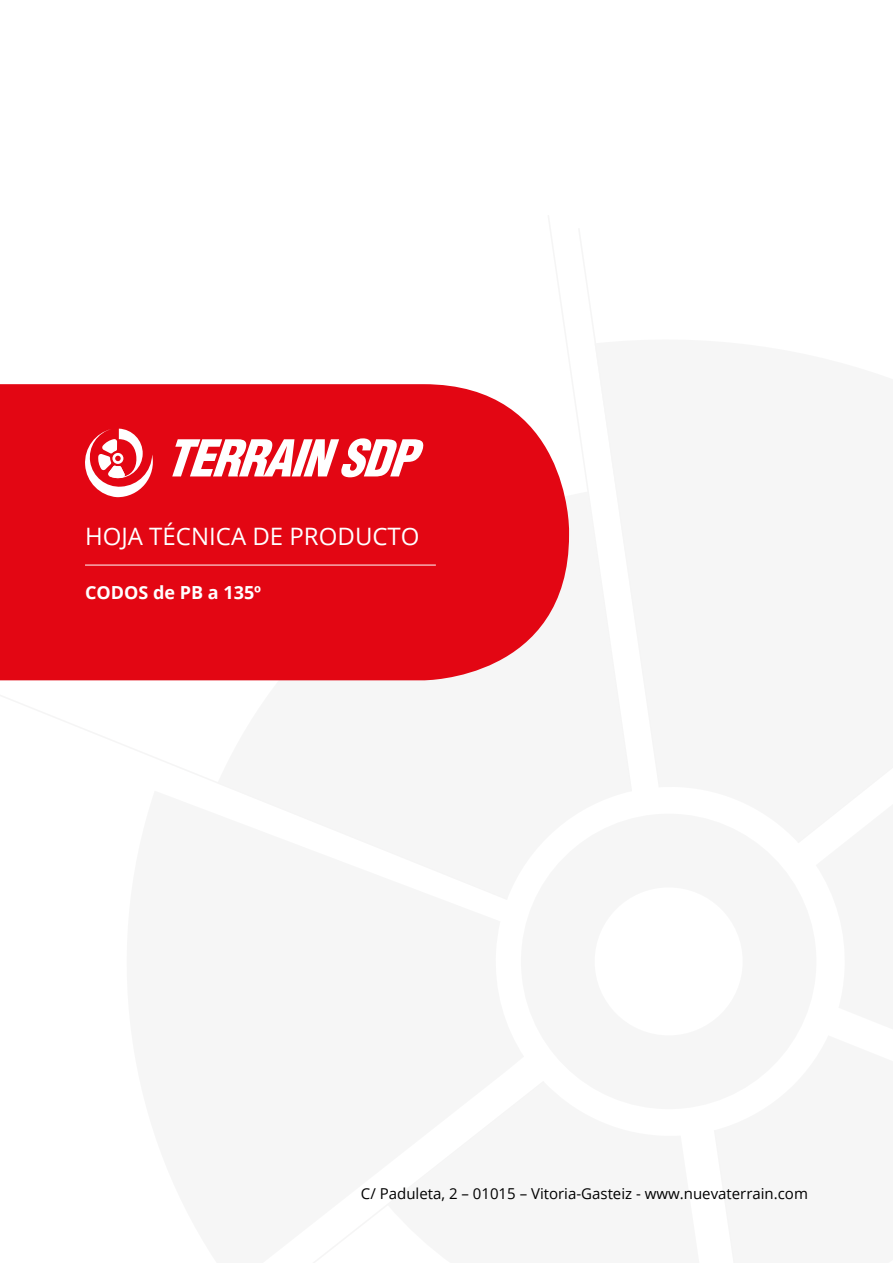
<style>
.page{position:relative;width:893px;height:1263px;background:#fff}
.page>*{position:absolute;margin:0;border:0;box-sizing:border-box;transform-origin:0 0}
.t1{font:24px "Open Sans";color:#fff}
.t2{font:700 18px "Open Sans";color:#fff}
.t3{font:15px "Open Sans";color:#000}
</style>
<div class="page">
<div style="left:0;top:384px;width:569px;height:296px;background:#e30613"></div>
<svg style="left:172px;top:438px;width:252px;height:39px"></svg>
<svg style="left:84px;top:429px;width:70px;height:68px"></svg>
<hr style="left:85px;top:565px;width:351px;height:1px;background:#fff">
<h1 class="t1" style="left:85px;top:520px;width:336px">HOJA TÉCNICA DE PRODUCTO</h1>
<p class="t2" style="left:85px;top:580px;width:178px">CODOS de PB a 135º</p>
<p class="t3" style="left:361px;top:1183px;width:449px">C/ Paduleta, 2 – 01015 – Vitoria-Gasteiz - www.nuevaterrain.com</p>
</div>
